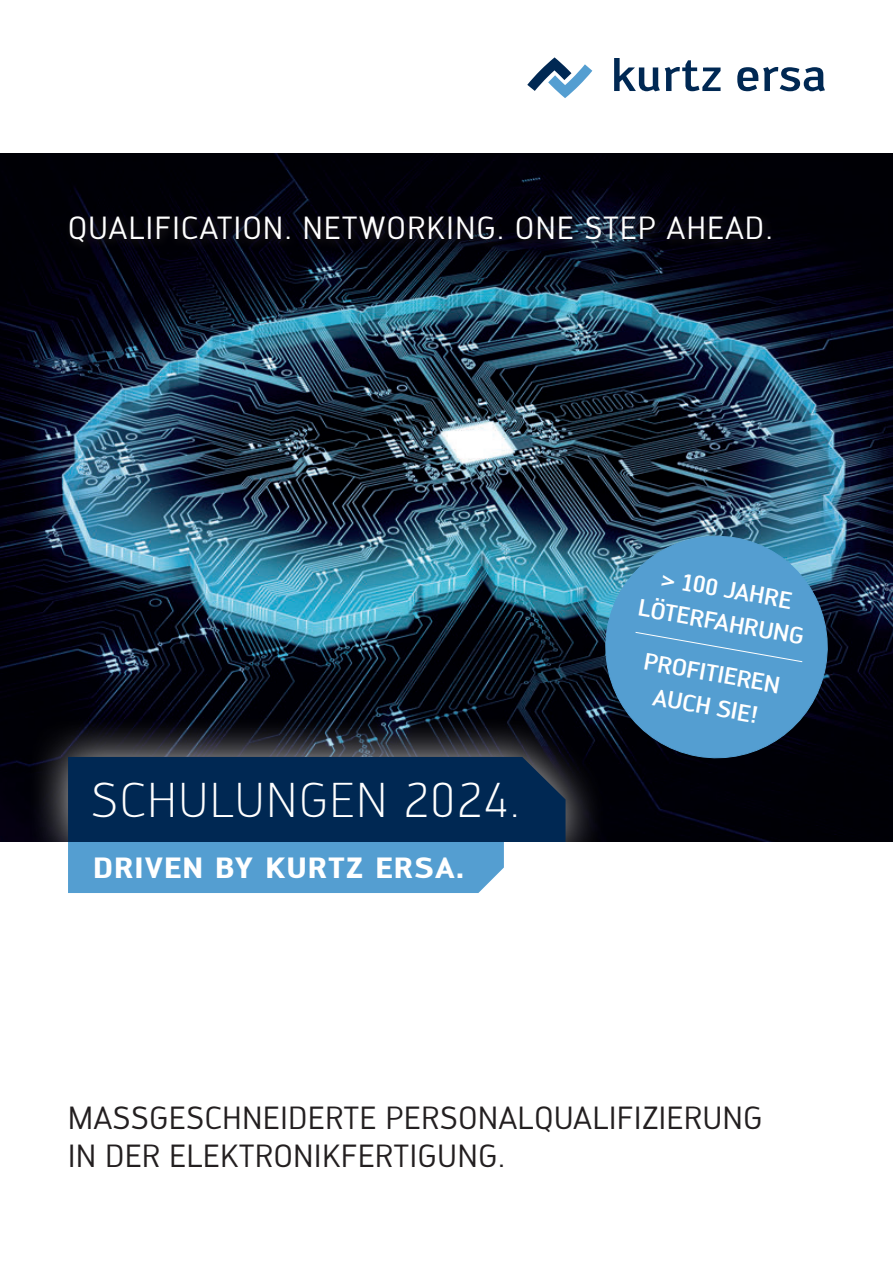
<style>
.page{position:relative;width:893px;height:1263px;background:#fff}
.page>*{position:absolute;margin:0;border:0;box-sizing:border-box;transform-origin:0 0}
.t1{font:300 48px "Engel";letter-spacing:.05em;color:#fff}
.t2{font:31.5px/38.2px "Engel";letter-spacing:.025em;color:#231f20}
.t3{font:31.5px "Engel";letter-spacing:.05em;color:#fff}
.t4{font:700 28.8px "Engel";letter-spacing:.05em;color:#fff}
.Bestelldaten_1{font:500 23.4px/33.2px "Engel";color:#fff;text-align:center}
</style>
<div class="page">
<svg style="left:614px;top:58px;width:106px;height:33px"></svg>
<svg style="left:737px;top:67px;width:88px;height:24px"></svg>
<svg style="left:527px;top:57px;width:65px;height:41px"></svg>
<img style="left:0;top:153px;width:893px;height:689px">
<div style="left:65px;top:211px;width:716px;height:41px;background:#231f20;opacity:.9"></div>
<svg style="left:596px;top:526px;width:241px;height:241px;background:#4079a1"></svg>
<div style="left:634px;top:631px;width:169px;height:32px;background:#549ed1"></div>
<div style="left:28px;top:717px;width:577px;height:164px;background:#fff;opacity:.75"></div>
<svg style="left:68px;top:757px;width:498px;height:136px;background:#285984"></svg>
<p class="t3" style="left:68px;top:210px;width:706px">QUALIFICATION. NETWORKING. ONE STEP AHEAD.</p>
<p class="t1" style="left:91px;top:772px;width:430px">SCHULUNGEN 2024.</p>
<p class="t4" style="left:94px;top:850px;width:372px">DRIVEN BY KURTZ ERSA.</p>
<p class="Bestelldaten_1" style="left:647px;top:558px;width:169px;rotate:10deg">&gt; 100 JAHRE<br>LÖTERFAHRUNG</p>
<p class="Bestelldaten_1" style="left:647px;top:645px;width:139px;rotate:10deg">PROFITIEREN<br>AUCH SIE!</p>
<p class="t2" style="left:68px;top:1099px;width:696px">MASSGESCHNEIDERTE PERSONALQUALIFIZIERUNG<br>IN DER ELEKTRONIKFERTIGUNG.</p>
</div>
